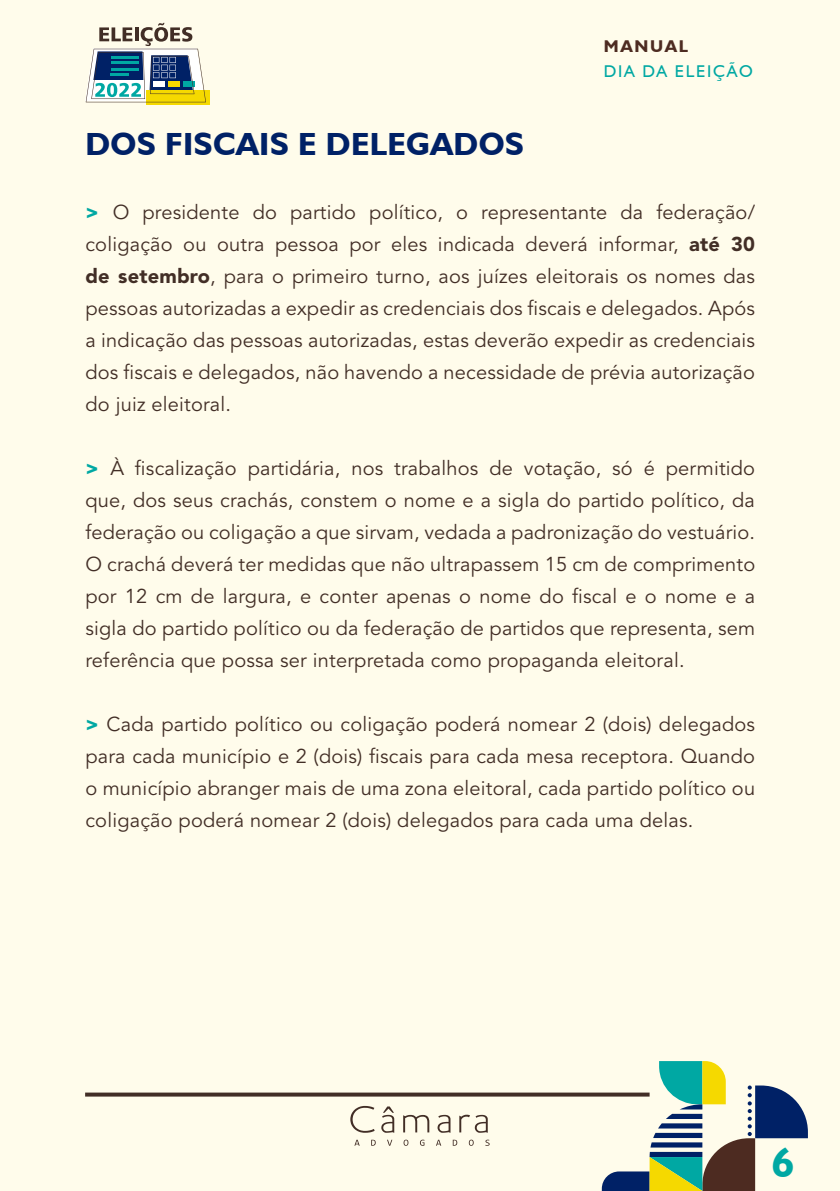
<style>
.page{position:relative;width:840px;height:1191px;background:#fff}
.page>*{position:absolute;margin:0;border:0;box-sizing:border-box;transform-origin:0 0}
.t1{font:700 42px "Humanist 521 BT";color:#00a8a3}
.t2{font:700 32px "Humanist 521 BT";letter-spacing:.01em;color:#002166}
.t3{font:20px/32px "Avenir LT Std";letter-spacing:.01em;color:#422e26;text-align:justify}
.t4{font:17px "Humanist 521 BT";letter-spacing:.1em;color:#00a8a3}
.t5{font:700 17px "Humanist 521 BT";letter-spacing:.1em;color:#4d2b21}
.s1{font-weight:900;color:#00a8a3}
.s2{font-weight:900}
</style>
<div class="page">
<div style="left:0;top:0;width:839px;height:1191px;background:#fffceb"></div>
<svg style="left:354px;top:1139px;width:135px;height:6px"></svg>
<svg style="left:350px;top:1106px;width:137px;height:26px"></svg>
<svg style="left:85px;top:1092px;width:516px;height:4px;background:#5d4b42"></svg>
<svg style="left:601px;top:1061px;width:206px;height:130px"></svg>
<svg style="left:147px;top:90px;width:63px;height:15px"></svg>
<svg style="left:85px;top:23px;width:121px;height:79px"></svg>
<p class="t5" style="left:603px;top:35px;width:86px">MANUAL</p>
<h2 class="t2" style="left:85px;top:124px;width:440px">DOS FISCAIS E DELEGADOS</h2>
<p class="t4" style="left:603px;top:60px;width:150px">DIA DA ELEIÇÃO</p>
<p class="t3" style="left:85px;top:196px;width:670px"><span class="s1">&gt;</span> O presidente do partido político, o representante da federação/ coligação ou outra pessoa por eles indicada deverá informar, <span class="s2">até 30 de setembro</span>, para o primeiro turno, aos juízes eleitorais os nomes das pessoas autorizadas a expedir as credenciais dos fiscais e delegados. Após a indicação das pessoas autorizadas, estas deverão expedir as credenciais dos fiscais e delegados, não havendo a necessidade de prévia autorização do juiz eleitoral.</p>
<p class="t3" style="left:85px;top:452px;width:671px"><span class="s1">&gt;</span> À fiscalização partidária, nos trabalhos de votação, só é permitido que, dos seus crachás, constem o nome e a sigla do partido político, da federação ou coligação a que sirvam, vedada a padronização do vestuário.<br>O crachá deverá ter medidas que não ultrapassem 15 cm de comprimento por 12 cm de largura, e conter apenas o nome do fiscal e o nome e a sigla do partido político ou da federação de partidos que representa, sem referência que possa ser interpretada como propaganda eleitoral.</p>
<p class="t3" style="left:85px;top:708px;width:671px"><span class="s1">&gt;</span> Cada partido político ou coligação poderá nomear 2 (dois) delegados para cada município e 2 (dois) fiscais para cada mesa receptora. Quando o município abranger mais de uma zona eleitoral, cada partido político ou coligação poderá nomear 2 (dois) delegados para cada uma delas.</p>
<h1 class="t1" style="left:771px;top:1136px;width:24px">6</h1>
</div>
